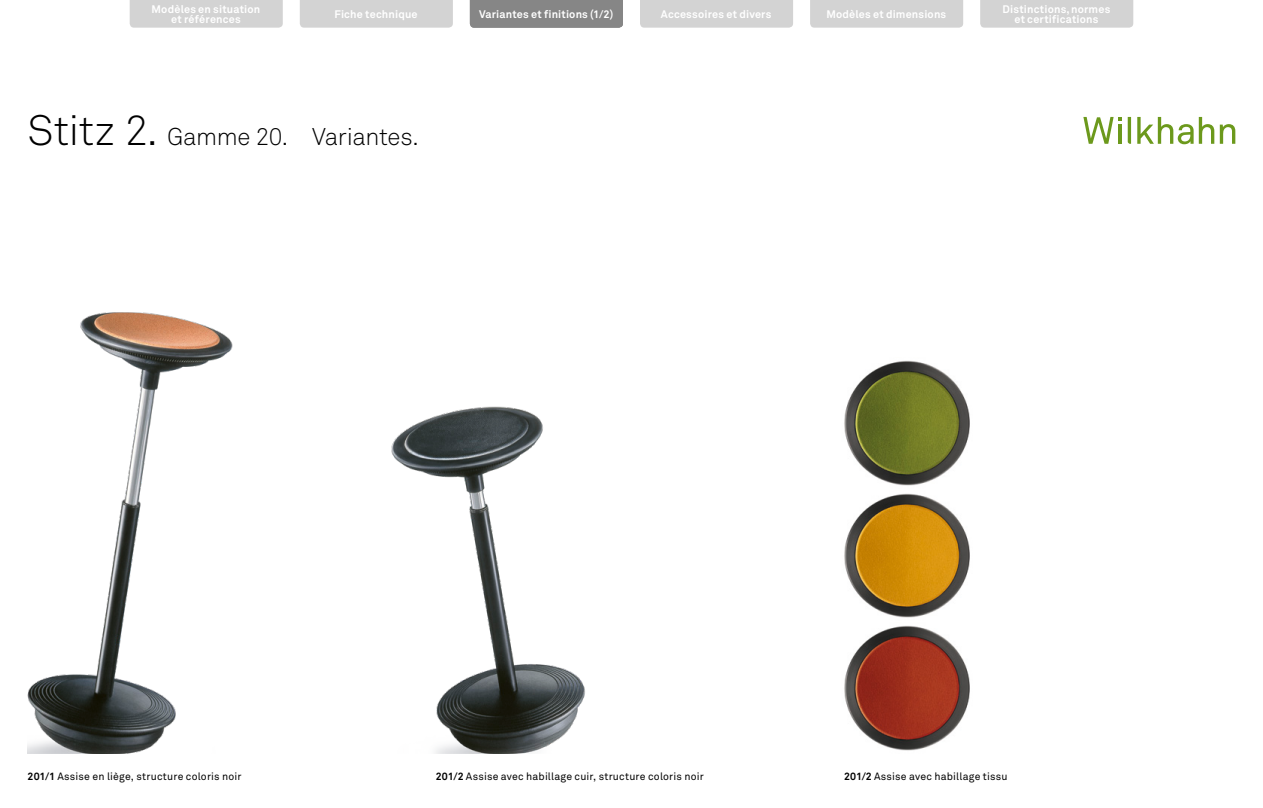
<style>
.page{position:relative;width:1263px;height:808px;background:#fff}
.page>*{position:absolute;margin:0;border:0;box-sizing:border-box;transform-origin:0 0}
.t1{font:300 24px "Akkurat Pro";letter-spacing:-.02em;color:#000}
.t2{font:700 10.8px/10.5px "Akkurat Pro";letter-spacing:.015em;color:#fff;text-align:center}
.t3{font:10.5px "Akkurat Pro";letter-spacing:.015em;color:#000}
.s1{font-size:42px}
.s2{font-weight:700}
</style>
<div class="page">
<img style="left:27px;top:312px;width:206px;height:442px">
<img style="left:391px;top:406px;width:194px;height:348px">
<img style="left:844px;top:493px;width:126px;height:125px">
<img style="left:844px;top:360px;width:126px;height:126px">
<img style="left:844px;top:625px;width:126px;height:126px">
<div style="left:130px;top:0;width:153px;height:28px;background:#d3d3d3"></div>
<div style="left:300px;top:0;width:153px;height:28px;background:#d3d3d3"></div>
<div style="left:810px;top:0;width:153px;height:28px;background:#d3d3d3"></div>
<div style="left:980px;top:0;width:153px;height:28px;background:#d3d3d3"></div>
<div style="left:640px;top:0;width:153px;height:28px;background:#d3d3d3"></div>
<div style="left:470px;top:0;width:153px;height:28px;background:#868686"></div>
<svg style="left:1083px;top:117px;width:39px;height:27px"></svg>
<hr style="left:1118px;top:125px;width:3px;height:19px;background:#6c991c">
<svg style="left:1128px;top:117px;width:3px;height:27px"></svg>
<svg style="left:1137px;top:117px;width:56px;height:27px"></svg>
<svg style="left:1199px;top:117px;width:15px;height:27px"></svg>
<svg style="left:1220px;top:124px;width:15px;height:20px"></svg>
<p class="t2" style="left:152px;top:4px;width:110px">Modèles en situation et références</p>
<p class="t2" style="left:334px;top:9px;width:85px">Fiche technique</p>
<p class="t2" style="left:826px;top:9px;width:121px">Modèles et dimensions</p>
<p class="t2" style="left:1002px;top:4px;width:109px">Distinctions,normes et certifications</p>
<p class="t2" style="left:479px;top:9px;width:136px">Variantes et finitions (1/2)</p>
<p class="t2" style="left:492px;top:9px;width:110px">Variantes et finitions</p>
<p class="t2" style="left:661px;top:9px;width:112px">Accessoires et divers</p>
<h1 class="t1" style="left:28px;top:122px;width:393px"><span class="s1">Stitz 2.</span> Gamme 20. Variantes.</h1>
<p class="t3" style="left:28px;top:771px;width:215px"><span class="s2">201/1</span> Assise en liège, structure coloris noir</p>
<p class="t3" style="left:436px;top:771px;width:269px"><span class="s2">201/2</span> Assise avec habillage cuir, structure coloris noir</p>
<p class="t3" style="left:844px;top:771px;width:165px"><span class="s2">201/2</span> Assise avec habillage tissu</p>
</div>
